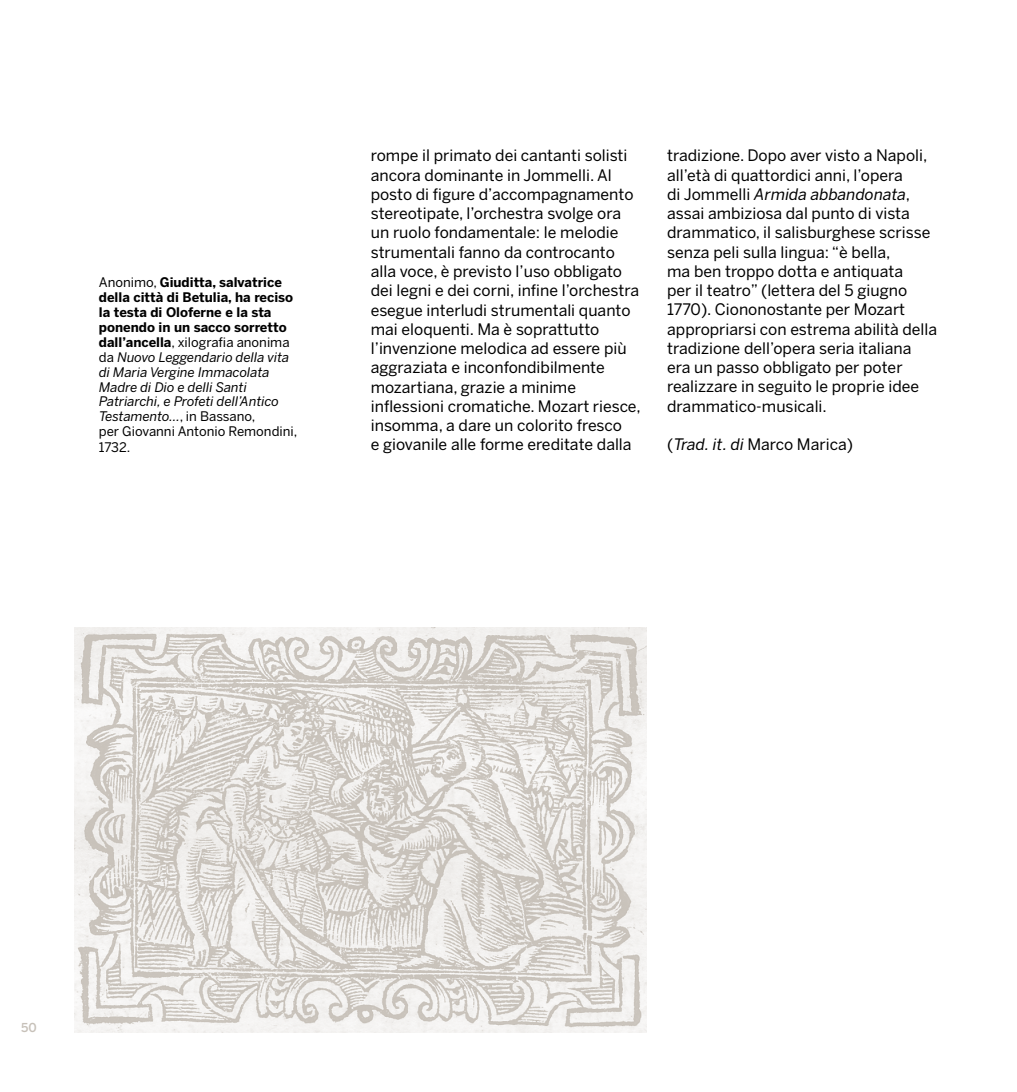
<style>
.page{position:relative;width:1017px;height:1092px;background:#fff}
.page>*{position:absolute;margin:0;border:0;box-sizing:border-box;transform-origin:0 0}
.t1{font:15.75px/19.2px "Benton Sans";color:#000}
.t2{font:italic 13.12px/14.9px "Benton Sans";color:#000}
.t3{font:500 12.25px "Benton Sans";color:#c7c1b9}
.s1{font-style:normal}
.s2{font-weight:700;font-style:normal}
.s3{font-style:italic}
</style>
<div class="page">
<img style="left:74px;top:627px;width:572px;height:405px">
<p class="t2" style="left:99px;top:275px;width:200px"><span class="s1">Anonimo,</span> <span class="s2">Giuditta, salvatrice della città di Betulia, ha reciso la testa di Oloferne e la sta ponendo in un sacco sorretto dall’ancella</span><span class="s1">, xilografia anonima da</span> Nuovo Leggendario della vita di Maria Vergine Immacolata<br>Madre di Dio e delli Santi<br>Patriarchi, e Profeti dell’Antico<br>Testamento…<span class="s1">, in Bassano,<br>per Giovanni Antonio Remondini,<br>1732.</span></p>
<p class="t1" style="left:371px;top:146px;width:271px">rompe il primato dei cantanti solisti ancora dominante in Jommelli. Al posto di figure d’accompagnamento stereotipate, l’orchestra svolge ora un ruolo fondamentale: le melodie strumentali fanno da controcanto alla voce, è previsto l’uso obbligato dei legni e dei corni, infine l’orchestra esegue interludi strumentali quanto mai eloquenti. Ma è soprattutto l’invenzione melodica ad essere più aggraziata e inconfondibilmente mozartiana, grazie a minime inflessioni cromatiche. Mozart riesce, insomma, a dare un colorito fresco<br>e giovanile alle forme ereditate dalla</p>
<p class="t1" style="left:667px;top:146px;width:272px">tradizione. Dopo aver visto a Napoli, all’età di quattordici anni, l’opera<br>di Jommelli <span class="s3">Armida abbandonata</span>, assai ambiziosa dal punto di vista drammatico, il salisburghese scrisse senza peli sulla lingua: “è bella,<br>ma ben troppo dotta e antiquata<br>per il teatro” (lettera del 5 giugno 1770). Ciononostante per Mozart appropriarsi con estrema abilità della tradizione dell’opera seria italiana era un passo obbligato per poter realizzare in seguito le proprie idee drammatico-musicali.</p>
<p class="t1" style="left:667px;top:434px;width:187px">(<span class="s3">Trad. it. di</span> Marco Marica)</p>
<p class="t3" style="left:21px;top:1020px;width:17px">50</p>
</div>
